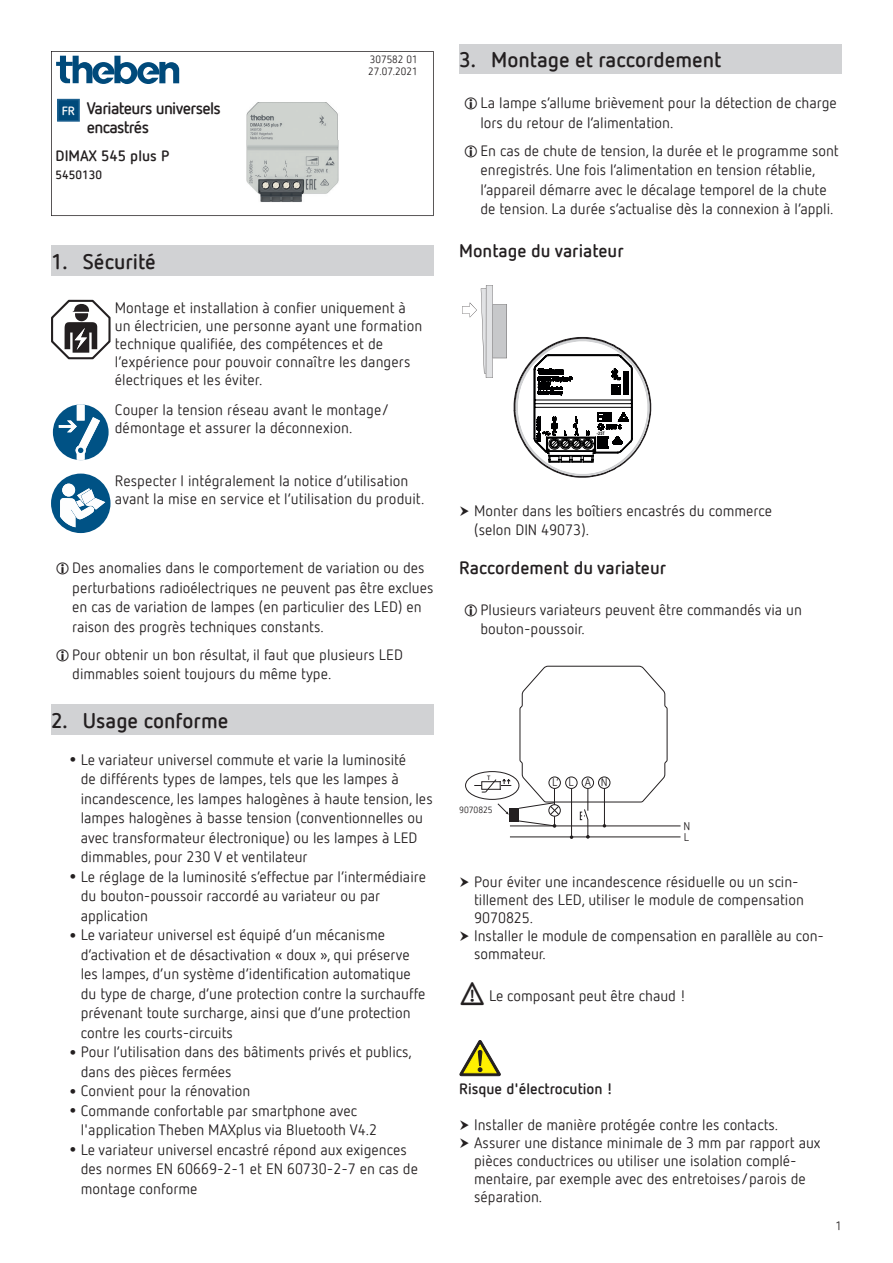
<style>
.page{position:relative;width:893px;height:1263px;background:#fff}
.page>*{position:absolute;margin:0;border:0;box-sizing:border-box;transform-origin:0 0}
.t1{font:700 21px "Netto Offc Pro";color:#231f20}
.t2{font:700 18px "Netto Offc Pro";color:#231f20}
.t3{font:700 16.5px/19.5px "Netto Offc Pro";letter-spacing:-.04em;color:#231f20}
.t4{font:15px/19.5px "Netto Offc Pro";color:#231f20}
.t5{font:700 15px "Netto Offc Pro";color:#231f20}
.t6{font:700 12px "Netto Offc Pro";color:#231f20}
.t7{font:700 12px "Netto Offc Pro";color:#fff}
.t8{font:12px "Netto Offc Pro";color:#231f20}
.t9{font:11.1px/11.1px "Netto Offc Pro";color:#231f20}
.t10{font:10.5px/12.6px "Netto Offc Pro";color:#231f20}
.t11{font:9px "Netto Offc Pro";color:#231f20}
.t12{font:700 6.3px "Netto Offc Pro";color:#231f20}
.t13{font:700 4.65px "Arial Narrow";color:#000001}
.s1{font-size:27px}
</style>
<div class="page">
<div style="left:51px;top:247px;width:383px;height:28px;background:#d1d2d4"></div>
<div style="left:51px;top:246px;width:383px;height:28px;background:#d1d2d4"></div>
<div style="left:51px;top:706px;width:383px;height:28px;background:#d1d2d4"></div>
<div style="left:51px;top:705px;width:383px;height:28px;background:#d1d2d4"></div>
<svg style="left:51px;top:51px;width:383px;height:165px"></svg>
<svg style="left:57px;top:99px;width:23px;height:23px"></svg>
<svg style="left:56px;top:56px;width:123px;height:28px"></svg>
<img style="left:236px;top:102px;width:130px;height:102px">
<svg style="left:51px;top:300px;width:60px;height:59px"></svg>
<svg style="left:53px;top:404px;width:56px;height:56px"></svg>
<svg style="left:51px;top:473px;width:60px;height:60px"></svg>
<div style="left:459px;top:45px;width:383px;height:29px;background:#d1d2d4"></div>
<div style="left:459px;top:44px;width:383px;height:28px;background:#d1d2d4"></div>
<svg style="left:462px;top:285px;width:45px;height:93px"></svg>
<svg style="left:513px;top:336px;width:139px;height:142px"></svg>
<hr style="left:510px;top:836px;width:170px;height:1px;background:#231f20">
<hr style="left:510px;top:825px;width:170px;height:1px;background:#231f20">
<div style="left:510px;top:808px;width:9px;height:14px;background:#231f20"></div>
<svg style="left:518px;top:666px;width:150px;height:173px"></svg>
<hr style="left:474px;top:785px;width:37px;height:1px;background:#231f20">
<svg style="left:482px;top:779px;width:29px;height:14px"></svg>
<div style="left:465px;top:771px;width:54px;height:29px;border:1px solid #231f20;border-radius:50%"></div>
<svg style="left:497px;top:803px;width:12px;height:12px"></svg>
<svg style="left:459px;top:1040px;width:42px;height:36px"></svg>
<p class="t7" style="left:62px;top:103px;width:15px">FR</p>
<p class="t3" style="left:87px;top:97px;width:136px">Variateurs universels encastrés</p>
<p class="t5" style="left:56px;top:146px;width:115px">DIMAX 545 plus P</p>
<p class="t6" style="left:56px;top:167px;width:48px">5450130</p>
<p class="t10" style="left:368px;top:52px;width:51px">307582 01<br>27.07.2021</p>
<h1 class="t1" style="left:51px;top:248px;width:106px">1. Sécurité</h1>
<p class="t4" style="left:115px;top:298px;width:309px;line-height:18px">Montage et installation à confier uniquement à un électricien, une personne ayant une formation technique qualifiée, des compétences et de l’expérience pour pouvoir connaître les dangers électriques et les éviter.</p>
<p class="t4" style="left:115px;top:400px;width:276px;line-height:18px">Couper la tension réseau avant le montage/ démontage et assurer la déconnexion.</p>
<p class="t4" style="left:115px;top:471px;width:311px;line-height:18px">Respecter l intégralement la notice d’utilisation avant la mise en service et l’utilisation du produit.</p>
<p class="t4" style="left:72px;top:558px;width:363px">Des anomalies dans le comportement de variation ou des perturbations radioélectriques ne peuvent pas être exclues en cas de variation de lampes (en particulier des LED) en raison des progrès techniques constants.</p>
<p class="t4" style="left:72px;top:644px;width:332px">Pour obtenir un bon résultat, il faut que plusieurs LED dimmables soient toujours du même type.</p>
<h1 class="t1" style="left:51px;top:706px;width:179px">2. Usage conforme</h1>
<p class="t4" style="left:81px;top:749px;width:353px;text-indent:-15px"><span class="s1">•</span>Le variateur universel commute et varie la luminosité<br>de différents types de lampes, tels que les lampes à incandescence, les lampes halogènes à haute tension, les lampes halogènes à basse tension (conventionnelles ou avec transformateur électronique) ou les lampes à LED dimmables, pour 230 V et ventilateur</p>
<p class="t4" style="left:81px;top:866px;width:347px;text-indent:-15px"><span class="s1">•</span>Le réglage de la luminosité s’effectue par l’intermédiaire du bouton-poussoir raccordé au variateur ou par application</p>
<p class="t4" style="left:81px;top:924px;width:346px;text-indent:-15px"><span class="s1">•</span>Le variateur universel est équipé d’un mécanisme d’activation et de désactivation « doux », qui préserve les lampes, d’un système d’identification automatique du type de charge, d’une protection contre la surchauffe prévenant toute surcharge, ainsi que d’une protection contre les courts-circuits</p>
<p class="t4" style="left:81px;top:1041px;width:333px;text-indent:-15px"><span class="s1">•</span>Pour l’utilisation dans des bâtiments privés et publics, dans des pièces fermées</p>
<p class="t4" style="left:66px;top:1080px;width:186px"><span class="s1">•</span>Convient pour la rénovation</p>
<p class="t4" style="left:81px;top:1100px;width:298px;text-indent:-15px"><span class="s1">•</span>Commande confortable par smartphone avec l'application Theben MAXplus via Bluetooth V4.2</p>
<p class="t4" style="left:81px;top:1139px;width:339px;text-indent:-15px"><span class="s1">•</span>Le variateur universel encastré répond aux exigences des normes EN 60669-2-1 et EN 60730-2-7 en cas de montage conforme</p>
<h1 class="t1" style="left:459px;top:46px;width:264px">3. Montage et raccordement</h1>
<p class="t4" style="left:480px;top:93px;width:358px">La lampe s’allume brièvement pour la détection de charge lors du retour de l’alimentation.</p>
<p class="t4" style="left:480px;top:140px;width:360px">En cas de chute de tension, la durée et le programme sont enregistrés. Une fois l‘alimentation en tension rétablie, l‘appareil démarre avec le décalage temporel de la chute de tension. La durée s‘actualise dès la connexion à l‘appli.</p>
<p class="t2" style="left:459px;top:239px;width:166px">Montage du variateur</p>
<p class="t13" style="left:597px;top:430px;width:9px">-25T</p>
<p class="t4" style="left:474px;top:500px;width:300px">Monter dans les boîtiers encastrés du commerce (selon DIN 49073).</p>
<p class="t2" style="left:459px;top:556px;width:209px">Raccordement du variateur</p>
<p class="t4" style="left:480px;top:599px;width:323px">Plusieurs variateurs peuvent être commandés via un bouton-poussoir.</p>
<p class="t12" style="left:487px;top:773px;width:5px">T</p>
<p class="t11" style="left:459px;top:804px;width:35px">9070825</p>
<p class="t9" style="left:552px;top:776px;width:57px">L‘LAN</p>
<p class="t9" style="left:683px;top:820px;width:8px">N<br>L</p>
<p class="t4" style="left:474px;top:872px;width:351px;line-height:18px">Pour éviter une incandescence résiduelle ou un scin&shy;tillement des LED, utiliser le module de compensation 9070825.<br>Installer le module de compensation en parallèle au con&shy;sommateur.</p>
<p class="t4" style="left:489px;top:985px;width:198px">Le composant peut être chaud !</p>
<p class="t5" style="left:459px;top:1079px;width:155px">Risque d'électrocution !</p>
<p class="t4" style="left:474px;top:1115px;width:348px;line-height:18px">Installer de manière protégée contre les contacts.<br>Assurer une distance minimale de 3 mm par rapport aux pièces conductrices ou utiliser une isolation complé&shy;mentaire, par exemple avec des entretoises/parois de séparation.</p>
<p class="t8" style="left:836px;top:1218px;width:8px">1</p>
</div>
